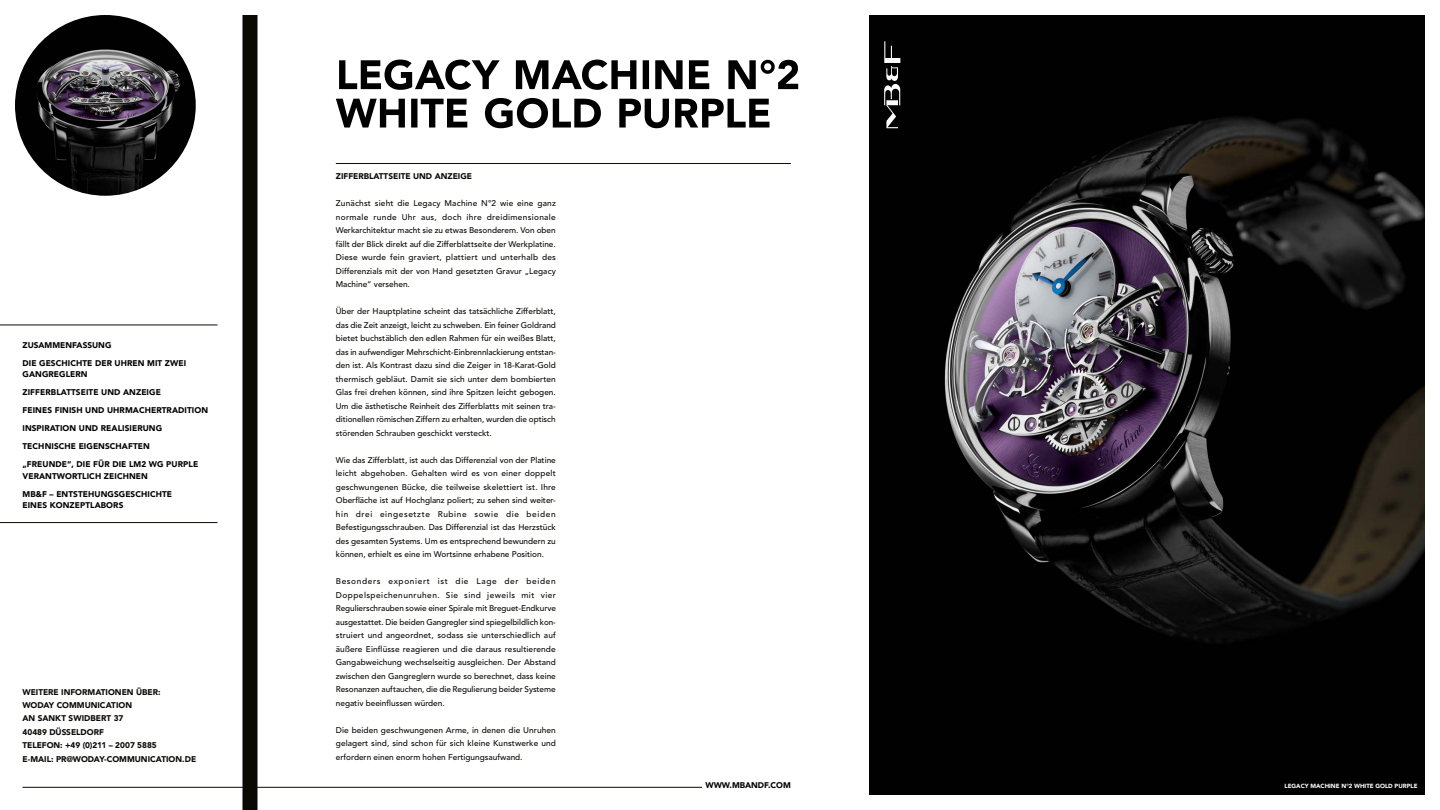
<style>
.page{position:relative;width:1440px;height:810px;background:#fff}
.page>*{position:absolute;margin:0;border:0;box-sizing:border-box;transform-origin:0 0}
.t1{font:500 8.25px/13.5px "Avenir LT Std";color:#0b0904;text-align:justify}
.t2{font:900 8.25px/18px "Avenir LT Std";letter-spacing:.01em;color:#000}
.t3{font:900 8.25px/13.5px "Avenir LT Std";color:#0b0904}
.t4{font:900 8.25px "Avenir";color:#000}
.t5{font:900 6px "Avenir";color:#fff}
</style>
<div class="page">
<hr style="left:22px;top:787px;width:680px;height:1px;background:#0b0904">
<hr style="left:336px;top:163px;width:455px;height:1px;background:#0b0904">
<img style="left:15px;top:15px;width:181px;height:181px;border-radius:90px">
<div style="left:242px;top:15px;width:15px;height:795px;background:#0b0904"></div>
<hr style="left:0;top:325px;width:218px;height:1px;background:#0b0904">
<hr style="left:0;top:522px;width:218px;height:1px;background:#0b0904">
<svg style="left:336px;top:98px;width:434px;height:30px"></svg>
<svg style="left:339px;top:60px;width:459px;height:30px"></svg>
<img style="left:869px;top:15px;width:556px;height:780px">
<svg style="left:884px;top:41px;width:16px;height:87px"></svg>
<p class="t2" style="left:22px;top:336px;width:165px">ZUSAMMENFASSUNG<br>DIE GESCHICHTE DER UHREN MIT ZWEI</p>
<p class="t2" style="left:22px;top:365px;width:187px">GANGREGLERN<br>ZIFFERBLATTSEITE UND ANZEIGE<br>FEINES FINISH UND UHRMACHERTRADITION<br>INSPIRATION UND REALISIERUNG<br>TECHNISCHE EIGENSCHAFTEN<br>„FREUNDE“, DIE FÜR DIE LM2 WG PURPLE</p>
<p class="t2" style="left:22px;top:467px;width:151px">VERANTWORTLICH ZEICHNEN<br>MB&amp;F – ENTSTEHUNGSGESCHICHTE</p>
<p class="t2" style="left:22px;top:496px;width:102px">EINES KONZEPTLABORS</p>
<p class="t3" style="left:22px;top:685px;width:175px">WEITERE INFORMATIONEN ÜBER:<br>WODAY COMMUNICATION<br>AN SANKT SWIDBERT 37<br>40489 DÜSSELDORF<br>TELEFON: +49 (0)211 – 2007 5885<br>E-MAIL: PR@WODAY-COMMUNICATION.DE</p>
<p class="t3" style="left:336px;top:170px;width:138px">ZIFFERBLATTSEITE UND ANZEIGE</p>
<p class="t1" style="left:336px;top:197px;width:222px">Zunächst sieht die Legacy Machine N°2 wie eine ganz normale runde Uhr aus, doch ihre dreidimensionale Werkarchitektur macht sie zu etwas Besonderem. Von oben fällt der Blick direkt auf die Zifferblattseite der Werkplatine.<br>Diese wurde fein graviert, plattiert und unterhalb des Differenzials mit der von Hand gesetzten Gravur „Legacy Machine“ versehen.</p>
<p class="t1" style="left:336px;top:305px;width:222px">Über der Hauptplatine scheint das tatsächliche Zifferblatt, das die Zeit anzeigt, leicht zu schweben. Ein feiner Goldrand bietet buchstäblich den edlen Rahmen für ein weißes Blatt, das in aufwendiger Mehrschicht-Einbrennlackierung entstan&shy;den ist. Als Kontrast dazu sind die Zeiger in 18-Karat-Gold thermisch gebläut. Damit sie sich unter dem bombierten Glas frei drehen können, sind ihre Spitzen leicht gebogen.<br>Um die ästhetische Reinheit des Zifferblatts mit seinen tra&shy;ditionellen römischen Ziffern zu erhalten, wurden die optisch störenden Schrauben geschickt versteckt.</p>
<p class="t1" style="left:336px;top:453px;width:222px">Wie das Zifferblatt, ist auch das Differenzial von der Platine leicht abgehoben. Gehalten wird es von einer doppelt geschwungenen Bücke, die teilweise skelettiert ist. Ihre Oberfläche ist auf Hochglanz poliert; zu sehen sind weiter&shy;hin drei eingesetzte Rubine sowie die beiden Befestigungsschrauben. Das Differenzial ist das Herzstück des gesamten Systems. Um es entsprechend bewundern zu können, erhielt es eine im Wortsinne erhabene Position.</p>
<p class="t1" style="left:336px;top:575px;width:222px">Besonders exponiert ist die Lage der beiden Doppelspeichenunruhen. Sie sind jeweils mit vier Regulierschrauben sowie einer Spirale mit Breguet-Endkurve ausgestattet. Die beiden Gangregler sind spiegelbildlich kon&shy;struiert und angeordnet, sodass sie unterschiedlich auf äußere Einflüsse reagieren und die daraus resultierende Gangabweichung wechselseitig ausgleichen. Der Abstand zwischen den Gangreglern wurde so berechnet, dass keine Resonanzen auftauchen, die die Regulierung beider Systeme negativ beeinflussen würden.</p>
<p class="t1" style="left:336px;top:723px;width:222px">Die beiden geschwungenen Arme, in denen die Unruhen gelagert sind, sind schon für sich kleine Kunstwerke und erfordern einen enorm hohen Fertigungsaufwand.</p>
<p class="t4" style="left:705px;top:778px;width:87px">WWW.MBANDF.COM</p>
<p class="t5" style="left:1285px;top:780px;width:134px">LEGACY MACHINE N°2 WHITE GOLD PURPLE</p>
</div>
